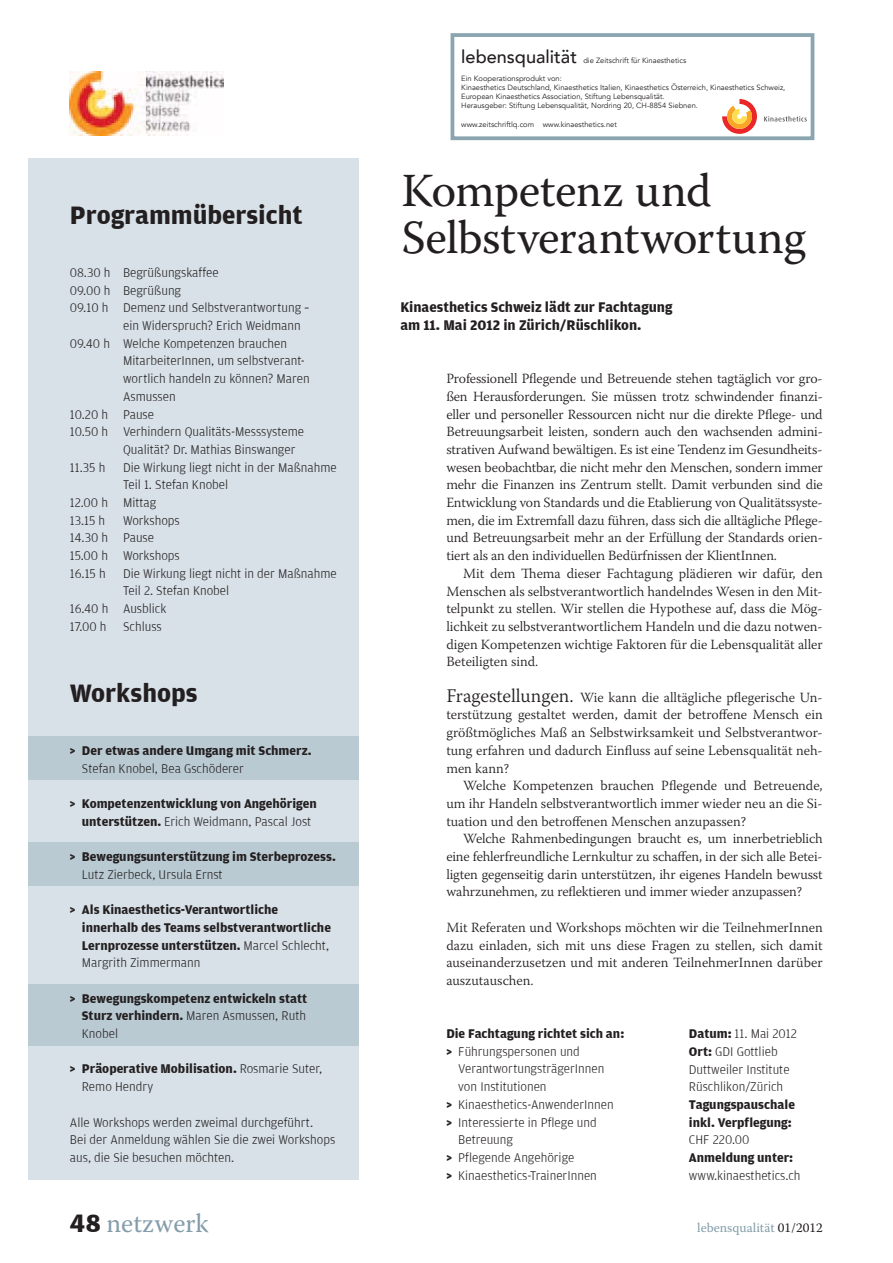
<style>
.page{position:relative;width:893px;height:1263px;background:#fff}
.page>*{position:absolute;margin:0;border:0;box-sizing:border-box;transform-origin:0 0}
.t1{font:47.25px/47.2px "Warnock Pro";letter-spacing:-.01em;color:#231f20}
.t2{font:700 26.55px "Amplitude";color:#231f20}
.t3{font:26.55px "Warnock Pro";color:#849daa}
.t4{font:500 18.15px "Avenir LT Com";color:#231f20}
.t5{font:700 14.7px/17.7px "Amplitude";color:#231f20}
.t6{font:300 13.95px/17.7px "Warnock Pro";color:#231f20;text-align:justify}
.t7{font:300 13.35px/17.7px "Amplitude";color:#231f20}
.t8{font:700 13.35px/17.7px "Amplitude";color:#231f20}
.t9{font:13.35px "Warnock Pro";color:#849daa}
.t10{font:7.5px/9px "Avenir LT Com";color:#231f20}
.s1{font-weight:300}
.s2{font-size:19.2px}
.s3{font-weight:700}
.s4{font-family:"Amplitude";font-weight:700;color:#231f20}
.s5{color:#231f20}
</style>
<div class="page">
<div style="left:28px;top:158px;width:330px;height:1022px;background:#d7e1e7"></div>
<div style="left:28px;top:736px;width:330px;height:44px;background:#bacad3"></div>
<div style="left:28px;top:842px;width:330px;height:44px;background:#bacad3"></div>
<div style="left:28px;top:984px;width:330px;height:61px;background:#bacad3"></div>
<img style="left:70px;top:72px;width:154px;height:63px">
<div style="left:450px;top:33px;width:364px;height:107px;border:4px solid #8aa4b0"></div>
<svg style="left:764px;top:116px;width:43px;height:6px"></svg>
<svg style="left:722px;top:99px;width:35px;height:35px"></svg>
<h2 class="t2" style="left:70px;top:200px;width:234px">Programmübersicht</h2>
<p class="t7" style="left:70px;top:264px;width:150px">08.30 h Begrüßungskaffee</p>
<p class="t7" style="left:70px;top:281px;width:113px">09.00 h Begrüßung</p>
<p class="t7" style="left:70px;top:299px;width:241px">09.10 h Demenz und Selbstverantwortung –</p>
<p class="t7" style="left:123px;top:317px;width:179px">ein Widerspruch? Erich Weidmann</p>
<p class="t7" style="left:70px;top:335px;width:219px">09.40 h Welche Kompetenzen brauchen</p>
<p class="t7" style="left:123px;top:352px;width:183px">MitarbeiterInnen, um selbstverant-</p>
<p class="t7" style="left:123px;top:370px;width:188px">wortlich handeln zu können? Maren</p>
<p class="t7" style="left:123px;top:388px;width:54px">Asmussen</p>
<p class="t7" style="left:70px;top:405px;width:86px">10.20 h Pause</p>
<p class="t7" style="left:70px;top:423px;width:236px">10.50 h Verhindern Qualitäts-Messsysteme</p>
<p class="t7" style="left:123px;top:441px;width:174px">Qualität? Dr. Mathias Binswanger</p>
<p class="t7" style="left:70px;top:458px;width:37px">11.35 h</p>
<p class="t7" style="left:123px;top:458px;width:215px">Die Wirkung liegt nicht in der Maßnahme</p>
<p class="t7" style="left:123px;top:476px;width:107px">Teil 1. Stefan Knobel</p>
<p class="t7" style="left:70px;top:494px;width:88px">12.00 h Mittag</p>
<p class="t7" style="left:70px;top:512px;width:37px">13.15 h</p>
<p class="t7" style="left:70px;top:512px;width:111px;text-indent:53px">Workshops<br>14.30 h Pause<br>15.00 h Workshops<br>16.15 h</p>
<p class="t7" style="left:123px;top:565px;width:215px">Die Wirkung liegt nicht in der Maßnahme</p>
<p class="t7" style="left:123px;top:582px;width:108px">Teil 2. Stefan Knobel</p>
<p class="t7" style="left:70px;top:600px;width:98px">16.40 h Ausblick</p>
<p class="t7" style="left:70px;top:618px;width:93px">17.00 h Schluss</p>
<h2 class="t2" style="left:70px;top:678px;width:129px">Workshops</h2>
<p class="t8" style="left:70px;top:742px;width:243px">&gt; Der etwas andere Umgang mit Schmerz.</p>
<p class="t7" style="left:82px;top:759px;width:163px">Stefan Knobel, Bea Gschöderer</p>
<p class="t8" style="left:70px;top:795px;width:248px;text-align:center">&gt; Kompetenzentwicklung von Angehörigen unterstützen. <span class="s1">Erich Weidmann, Pascal Jost</span></p>
<p class="t8" style="left:70px;top:848px;width:267px">&gt; Bewegungsunterstützung im Sterbeprozess.</p>
<p class="t7" style="left:82px;top:866px;width:142px">Lutz Zierbeck, Ursula Ernst</p>
<p class="t8" style="left:82px;top:901px;width:251px;text-indent:-12px">&gt; Als Kinaesthetics-Verantwortliche innerhalb des Teams selbstverantwortliche Lern prozesse unterstützen. <span class="s1">Marcel Schlecht, Margrith Zimmermann</span></p>
<p class="t8" style="left:82px;top:990px;width:227px;text-align:justify;text-indent:-12px">&gt; Bewegungskompetenz entwickeln statt Sturz verhindern. <span class="s1">Maren Asmussen, Ruth Knobel</span></p>
<p class="t8" style="left:82px;top:1060px;width:242px;text-indent:-12px">&gt; Präoperative Mobilisation. <span class="s1">Rosmarie Suter,<br>Remo Hendry</span></p>
<p class="t7" style="left:70px;top:1113px;width:267px">Alle Workshops werden zweimal durchgeführt.<br>Bei der Anmeldung wählen Sie die zwei Workshops aus, die Sie besuchen möchten.</p>
<h3 class="t4" style="left:461px;top:49px;width:117px">lebensqualität</h3>
<p class="t10" style="left:583px;top:57px;width:104px">die Zeitschrift für Kinaesthetics</p>
<p class="t10" style="left:461px;top:75px;width:326px">Ein Kooperationsprodukt von:<br>Kinaesthetics Deutschland, Kinaesthetics Italien, Kinaesthetics Österreich, Kinaesthetics Schweiz, European Kinaesthetics Association, Stiftung Lebensqualität.<br>Herausgeber: Stiftung Lebensqualität, Nordring 20, CH-8854 Siebnen.</p>
<p class="t10" style="left:461px;top:120px;width:157px">www.zeitschriftlq.com www.kinaesthetics.net</p>
<h1 class="t1" style="left:401px;top:171px;width:406px">Kompetenz und<br>Selbstverantwortung</h1>
<p class="t5" style="left:400px;top:299px;width:274px">Kinaesthetics Schweiz lädt zur Fachtagung am 11. Mai 2012 in Zürich/Rüschlikon.</p>
<p class="t6" style="left:446px;top:371px;width:378px">Professionell Pflegende und Betreuende stehen tagtäglich vor gro&shy;ßen Herausforderungen. Sie müssen trotz schwindender finanzi&shy;eller und personeller Ressourcen nicht nur die direkte Pflege- und Betreuungsarbeit leisten, sondern auch den wachsenden admini&shy;strativen Aufwand bewältigen. Es ist eine Tendenz im Gesundheits&shy;wesen beobachtbar, die nicht mehr den Menschen, sondern immer mehr die Finanzen ins Zentrum stellt. Damit verbunden sind die Entwicklung von Standards und die Etablierung von Qualitätssyste&shy;men, die im Extremfall dazu führen, dass sich die alltägliche Pflege&shy;und Betreuungsarbeit mehr an der Erfüllung der Standards orien&shy;tiert als an den individuellen Bedürfnissen der KlientInnen.</p>
<p class="t6" style="left:446px;top:566px;width:378px;text-indent:17px">Mit dem Thema dieser Fachtagung plädieren wir dafür, den Menschen als selbstverantwortlich handelndes Wesen in den Mit&shy;telpunkt zu stellen. Wir stellen die Hypothese auf, dass die Mög&shy;lichkeit zu selbstverantwortlichem Handeln und die dazu notwen&shy;digen Kompetenzen wichtige Faktoren für die Lebensqualität aller Beteiligten sind.</p>
<p class="t6" style="left:446px;top:690px;width:378px"><span class="s2">Fragestellungen.</span> Wie kann die alltägliche pflegerische Un&shy;terstützung gestaltet werden, damit der betroffene Mensch ein größtmögliches Maß an Selbstwirksamkeit und Selbstverantwor&shy;tung erfahren und dadurch Einfluss auf seine Lebensqualität neh&shy;men kann?</p>
<p class="t6" style="left:446px;top:778px;width:378px;text-indent:17px">Welche Kompetenzen brauchen Pflegende und Betreuende, um ihr Handeln selbstverantwortlich immer wieder neu an die Si&shy;tuation und den betroffenen Menschen anzupassen?</p>
<p class="t6" style="left:446px;top:831px;width:378px;text-indent:17px">Welche Rahmenbedingungen braucht es, um innerbetrieblich eine fehlerfreundliche Lernkultur zu schaffen, in der sich alle Betei&shy;ligten gegenseitig darin unterstützen, ihr eigenes Handeln bewusst wahrzunehmen, zu reflektieren und immer wieder anzupassen?</p>
<p class="t6" style="left:446px;top:920px;width:378px">Mit Referaten und Workshops möchten wir die TeilnehmerInnen dazu einladen, sich mit uns diese Fragen zu stellen, sich damit auseinanderzusetzen und mit anderen TeilnehmerInnen darüber auszutauschen.</p>
<p class="t8" style="left:446px;top:1025px;width:179px">Die Fachtagung richtet sich an: &gt; <span class="s1">Führungspersonen und</span></p>
<p class="t7" style="left:458px;top:1060px;width:148px">Verant wortungsträgerInnen</p>
<p class="t7" style="left:458px;top:1078px;width:90px">von Institutionen</p>
<p class="t7" style="left:446px;top:1096px;width:169px"><span class="s3">&gt;</span> Kinaesthetics-AnwenderInnen</p>
<p class="t7" style="left:446px;top:1113px;width:152px"><span class="s3">&gt;</span> Interessierte in Pflege und</p>
<p class="t7" style="left:458px;top:1131px;width:56px">Betreuung</p>
<p class="t7" style="left:446px;top:1149px;width:130px"><span class="s3">&gt;</span> Pflegende Angehörige</p>
<p class="t7" style="left:446px;top:1166px;width:152px"><span class="s3">&gt;</span> Kinaesthetics-TrainerInnen</p>
<p class="t7" style="left:689px;top:1025px;width:110px"><span class="s3">Datum:</span> 11. Mai 2012<br><span class="s3">Ort:</span> GDI Gottlieb<br>Duttweiler Institute<br>Rüschlikon/Zürich</p>
<p class="t8" style="left:689px;top:1096px;width:108px">Tagungspauschale inkl. Verpflegung:</p>
<p class="t7" style="left:689px;top:1131px;width:62px">CHF 220.00</p>
<p class="t8" style="left:689px;top:1149px;width:106px">Anmeldung unter:</p>
<p class="t7" style="left:689px;top:1166px;width:113px">www.kinaesthetics.ch</p>
<h2 class="t3" style="left:70px;top:1213px;width:140px"><span class="s4">48</span> netzwerk</h2>
<p class="t9" style="left:697px;top:1223px;width:127px">lebensqualität <span class="s5">01/2012</span></p>
</div>
